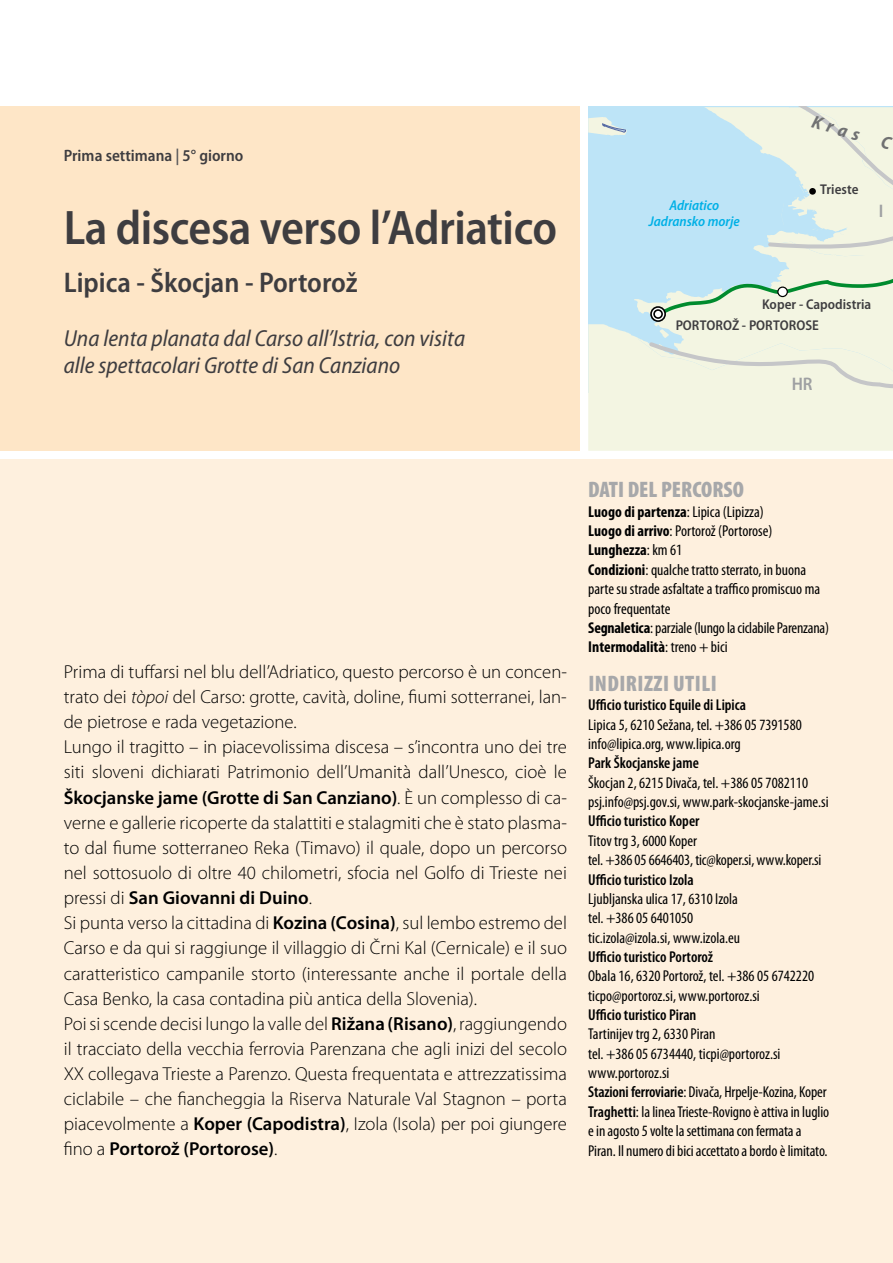
<style>
.page{position:relative;width:893px;height:1263px;background:#fff}
.page>*{position:absolute;margin:0;border:0;box-sizing:border-box;transform-origin:0 0}
.t1{font:600 semi-condensed 48.75px "Myriad Pro";letter-spacing:-.01em;color:#3e3d40}
.t2{font:600 semi-condensed 28.5px "Myriad Pro";color:#3e3d40}
.t3{font:italic semi-condensed 23.25px/27px "Myriad Pro";color:#3e3d40}
.t4{font:900 condensed 22.5px "Myriad Pro";letter-spacing:.01em;color:#a7a8aa}
.t5{font:300 18.75px/25.2px "Myriad Pro";color:#000}
.t6{font:italic 700 semi-condensed 18.3px "Myriad Pro";color:#707172}
.t7{font:600 semi-condensed 18.15px "Myriad Pro";color:#9ea0a2}
.t8{font:600 semi-condensed 16.5px "Myriad Pro";color:#3e3d40}
.t9{font:condensed 15.75px/19.4px "Myriad Pro";color:#000}
.t10{font:600 condensed 15.75px "Myriad Pro";color:#000}
.t11{font:600 semi-condensed 14.1px "Myriad Pro";color:#3e3d40}
.t12{font:italic 600 semi-condensed 14.1px/15.5px "Myriad Pro";color:#00b0e6;text-align:center}
.s1{color:#58585a}
.s2{font-style:italic}
.s3{font-weight:600}
.s4{font-weight:700}
</style>
<div class="page">
<div style="left:0;top:106px;width:580px;height:345px;background:#fee6c7"></div>
<svg style="left:588px;top:106px;width:305px;height:70px;background:#d5eaec"></svg>
<svg style="left:602px;top:123px;width:24px;height:9px"></svg>
<svg style="left:588px;top:176px;width:305px;height:275px;background:#deede6"></svg>
<svg style="left:778px;top:287px;width:9px;height:9px"></svg>
<div style="left:777px;top:286px;width:11px;height:11px;border:1px solid #000;border-radius:50%"></div>
<div style="left:809px;top:188px;width:7px;height:7px;background:#000;border-radius:50%"></div>
<svg style="left:651px;top:307px;width:14px;height:14px"></svg>
<div style="left:650px;top:306px;width:16px;height:16px;border:2px solid #000;border-radius:50%"></div>
<div style="left:653px;top:309px;width:10px;height:10px;border:2px solid #000;border-radius:50%"></div>
<div style="left:0;top:459px;width:893px;height:804px;background:#fef0de"></div>
<p class="t8" style="left:64px;top:145px;width:181px">Prima settimana <span class="s1">|</span> 5° giorno</p>
<h1 class="t1" style="left:64px;top:197px;width:495px">La discesa verso l’Adriatico</h1>
<h2 class="t2" style="left:64px;top:264px;width:295px">Lipica - Škocjan - Portorož</h2>
<p class="t3" style="left:64px;top:324px;width:403px">Una lenta planata dal Carso all’Istria, con visita alle spettacolari Grotte di San Canziano</p>
<p class="t6" style="left:816px;top:110px;width:83px;rotate:16deg">Kras C</p>
<p class="t12" style="left:649px;top:197px;width:93px">Adriatico<br>Jadransko morje</p>
<p class="t11" style="left:820px;top:181px;width:40px">Trieste</p>
<p class="t7" style="left:879px;top:199px;width:6px">I</p>
<p class="t11" style="left:762px;top:296px;width:111px">Koper - Capodistria</p>
<p class="t11" style="left:676px;top:316px;width:144px">PORTOROŽ - PORTOROSE</p>
<p class="t7" style="left:792px;top:372px;width:22px">HR</p>
<p class="t5" style="left:64px;top:659px;width:505px">Prima di tuffarsi nel blu dell’Adriatico, questo percorso è un concen&shy;trato dei <span class="s2">tòpoi</span> del Carso: grotte, cavità, doline, fiumi sotterranei, lan&shy;de pietrose e rada vegetazione.<br>Lungo il tragitto – in piacevolissima discesa – s’incontra uno dei tre siti sloveni dichiarati Patrimonio dell’Umanità dall’Unesco, cioè le <span class="s3">Škocjanske jame (Grotte di San Canziano)</span>. È un complesso di ca&shy;verne e gallerie ricoperte da stalattiti e stalagmiti che è stato plasma&shy;to dal fiume sotterraneo Reka (Timavo) il quale, dopo un percorso nel sottosuolo di oltre 40 chilometri, sfocia nel Golfo di Trieste nei pressi di <span class="s3">San Giovanni di Duino</span>.<br>Si punta verso la cittadina di <span class="s3">Kozina (Cosina)</span>, sul lembo estremo del Carso e da qui si raggiunge il villaggio di Črni Kal (Cernicale) e il suo caratteristico campanile storto (interessante anche il portale della Casa Benko, la casa contadina più antica della Slovenia).<br>Poi si scende decisi lungo la valle del <span class="s3">Rižana (Risano)</span>, raggiungendo il tracciato della vecchia ferrovia Parenzana che agli inizi del secolo XX collegava Trieste a Parenzo. Questa frequentata e attrezzatissima ciclabile – che fiancheggia la Riserva Naturale Val Stagnon – porta piacevolmente a <span class="s3">Koper (Capodistra)</span>, Izola (Isola) per poi giungere fino a <span class="s3">Portorož (Portorose)</span>.</p>
<p class="t4" style="left:588px;top:475px;width:157px">DATI DEL PERCORSO</p>
<p class="t9" style="left:588px;top:502px;width:242px"><span class="s4">Luogo di partenza</span>: Lipica (Lipizza)<br><span class="s4">Luogo di arrivo</span>: Portorož (Portorose)<br><span class="s4">Lunghezza</span>: km 61<br><span class="s4">Condizioni</span>: qualche tratto sterrato, in buona parte su strade asfaltate a traffico promiscuo ma poco frequentate<br><span class="s4">Segnaletica</span>: parziale (lungo la ciclabile Parenzana)<br><span class="s4">Intermodalità</span>: treno + bici</p>
<p class="t4" style="left:588px;top:669px;width:130px">INDIRIZZI UTILI</p>
<p class="t10" style="left:588px;top:695px;width:159px">Ufficio turistico Equile di Lipica</p>
<p class="t9" style="left:588px;top:714px;width:215px">Lipica 5, 6210 Sežana, tel. +386 05 7391580 info@lipica.org, www.lipica.org</p>
<p class="t10" style="left:588px;top:753px;width:112px">Park Škocjanske jame</p>
<p class="t9" style="left:588px;top:773px;width:242px">Škocjan 2, 6215 Divača, tel. +386 05 7082110 psj.info@psj.gov.si, www.park-skocjanske-jame.si</p>
<p class="t10" style="left:588px;top:811px;width:113px">Ufficio turistico Koper</p>
<p class="t9" style="left:588px;top:831px;width:235px">Titov trg 3, 6000 Koper<br>tel. +386 05 6646403, tic@koper.si, www.koper.si</p>
<p class="t10" style="left:588px;top:869px;width:107px">Ufficio turistico Izola</p>
<p class="t9" style="left:588px;top:889px;width:153px">Ljubljanska ulica 17, 6310 Izola tel. +386 05 6401050 tic.izola@izola.si, www.izola.eu</p>
<p class="t10" style="left:588px;top:947px;width:126px">Ufficio turistico Portorož</p>
<p class="t9" style="left:588px;top:966px;width:227px">Obala 16, 6320 Portorož, tel. +386 05 6742220 ticpo@portoroz.si, www.portoroz.si</p>
<p class="t10" style="left:588px;top:1005px;width:110px">Ufficio turistico Piran</p>
<p class="t9" style="left:588px;top:1024px;width:242px">Tartinijev trg 2, 6330 Piran<br>tel. +386 05 6734440, ticpi@portoroz.si www.portoroz.si<br><span class="s3">Stazioni ferroviarie</span>: Divača, Hrpelje-Kozina, Koper <span class="s3">Traghetti</span>: la linea Trieste-Rovigno è attiva in luglio e in agosto 5 volte la settimana con fermata a Piran. Il numero di bici accettato a bordo è limitato.</p>
</div>
